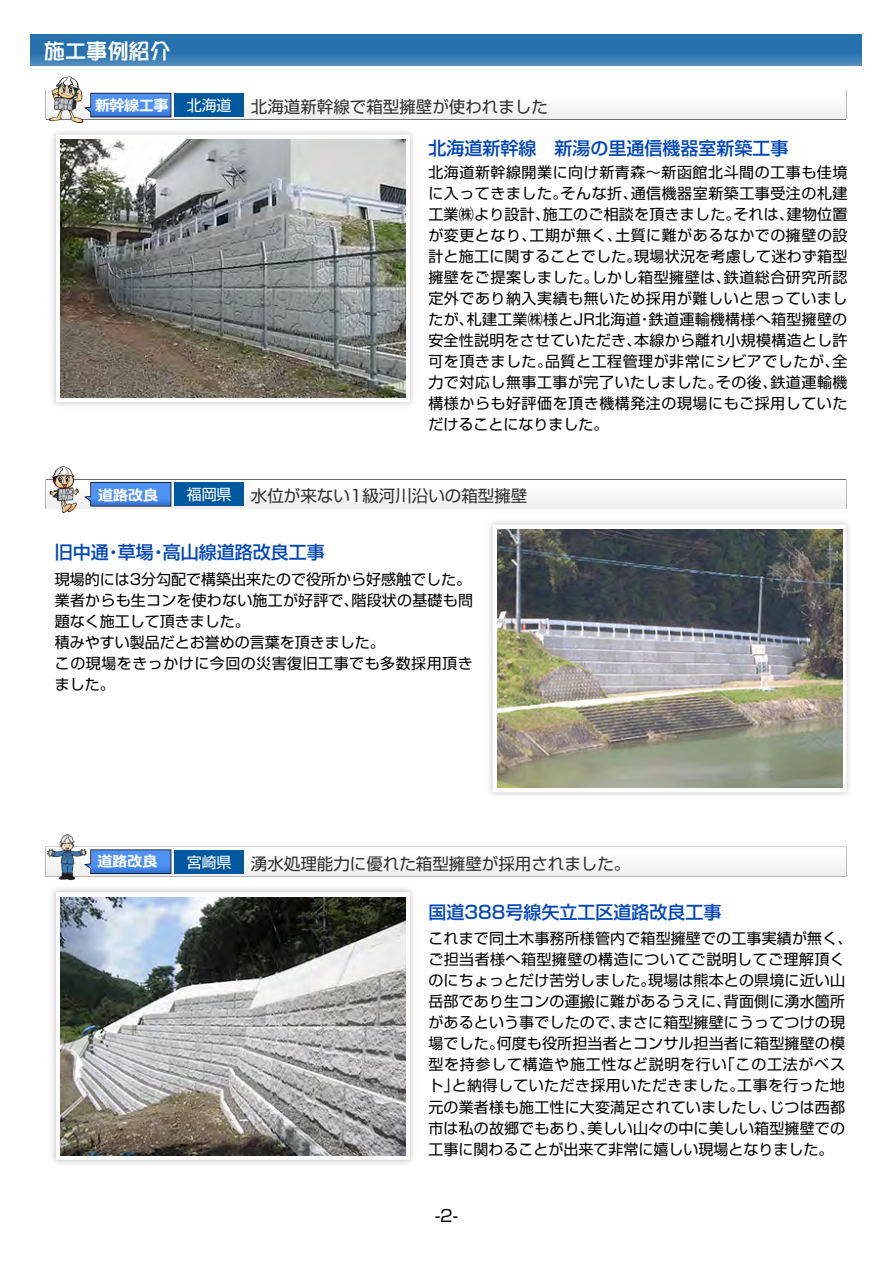
<style>
.page{position:relative;width:893px;height:1263px;background:#fff}
.page>*{position:absolute;margin:0;border:0;box-sizing:border-box;transform-origin:0 0}
.t1{font:21.15px "FA Pop B";color:#fff}
.t2{font:500 18px "Shin Go Pro";color:#0047b8}
.t3{font:16.5px "Shin Go Pro";color:#323232}
.t4{font:16.5px "Shin Go Pro";color:#000}
.t5{font:15px/21px "Shin Go Pro";letter-spacing:.01em;color:#000}
.t6{font:700 15px "Meiryo";color:#fff}
.s1{font-family:"Meiryo";font-weight:700;font-size:15px;color:#fff}
.s2{font-size:15px;color:#fff}
</style>
<div class="page">
<div style="left:489px;top:521px;width:360px;height:275px;background:#ececec"></div>
<div style="left:492px;top:525px;width:354px;height:267px;border:9px solid #fff"></div>
<div style="left:46px;top:479px;width:800px;height:30px;border:2px solid #373737"></div>
<div style="left:46px;top:480px;width:800px;height:28px;background:#f8f8f8"></div>
<svg style="left:84px;top:482px;width:88px;height:25px;background:#528bde"></svg>
<div style="left:175px;top:483px;width:69px;height:23px;background:#00589f"></div>
<img style="left:49px;top:466px;width:30px;height:46px">
<svg style="left:31px;top:34px;width:831px;height:31px;background:#2f76b0"></svg>
<div style="left:46px;top:91px;width:800px;height:28px;background:#f8f8f8"></div>
<img style="left:49px;top:76px;width:35px;height:47px">
<svg style="left:82px;top:92px;width:90px;height:26px;background:#5c91df"></svg>
<div style="left:175px;top:94px;width:69px;height:23px;background:#00589f"></div>
<div style="left:46px;top:847px;width:800px;height:28px;background:#f9f9f9"></div>
<svg style="left:88px;top:849px;width:84px;height:26px;background:#518ade"></svg>
<div style="left:175px;top:850px;width:69px;height:23px;background:#00589f"></div>
<img style="left:45px;top:834px;width:43px;height:47px">
<img style="left:61px;top:139px;width:345px;height:258px">
<img style="left:497px;top:529px;width:345px;height:259px">
<img style="left:61px;top:897px;width:345px;height:258px">
<h1 class="t1" style="left:44px;top:40px;width:129px">施工事例紹介</h1>
<p class="t3" style="left:95px;top:93px;width:454px"><span class="s1">新幹線工事</span> <span class="s2">北海道</span> 北海道新幹線で箱型擁壁が使われました</p>
<p class="t2" style="left:428px;top:133px;width:362px">北海道新幹線　新湯の里通信機器室新築工事</p>
<p class="t5" style="left:428px;top:160px;width:421px;text-align:justify">北海道新幹線開業に向け新青森～新函館北斗間の工事も佳境に入ってきました。そんな折、通信機器室新築工事受注の札建工業㈱より設計、施工のご相談を頂きました。それは、建物位置が変更となり、工期が無く、土質に難があるなかでの擁壁の設計と施工に関することでした。現場状況を考慮して迷わず箱型擁壁をご提案しました。しかし箱型擁壁は、鉄道総合研究所認定外であり納入実績も無いため採用が難しいと思っていましたが、札建工業㈱様とJR北海道・鉄道運輸機構様へ箱型擁壁の安全性説明をさせていただき、本線から離れ小規模構造とし許可を頂きました。品質と工程管理が非常にシビアでしたが、全力で対応し無事工事が完了いたしました。その後、鉄道運輸機構様からも好評価を頂き機構発注の現場にもご採用していただけることになりました。</p>
<p class="t6" style="left:98px;top:484px;width:61px">道路改良</p>
<p class="t3" style="left:187px;top:482px;width:342px"><span class="s2">福岡県</span> 水位が来ない1級河川沿いの箱型擁壁</p>
<p class="t2" style="left:55px;top:537px;width:271px">旧中通・草場・高山線道路改良工事</p>
<p class="t5" style="left:55px;top:567px;width:420px">現場的には3分勾配で構築出来たので役所から好感触でした。業者からも生コンを使わない施工が好評で、階段状の基礎も問題なく施工して頂きました。<br>積みやすい製品だとお誉めの言葉を頂きました。<br>この現場をきっかけに今回の災害復旧工事でも多数採用頂きました。</p>
<p class="t6" style="left:98px;top:851px;width:61px">道路改良</p>
<p class="t3" style="left:187px;top:850px;width:445px"><span class="s2">宮崎県</span> 湧水処理能力に優れた箱型擁壁が採用されました。</p>
<p class="t2" style="left:428px;top:897px;width:294px">国道388号線矢立工区道路改良工事</p>
<p class="t5" style="left:428px;top:926px;width:426px">これまで同土木事務所様管内で箱型擁壁での工事実績が無く、ご担当者様へ箱型擁壁の構造についてご説明してご理解頂くのにちょっとだけ苦労しました。現場は熊本との県境に近い山岳部であり生コンの運搬に難があるうえに、背面側に湧水箇所があるという事でしたので、まさに箱型擁壁にうってつけの現場でした。何度も役所担当者とコンサル担当者に箱型擁壁の模型を持参して構造や施工性など説明を行い「この工法がベスト」と納得していただき採用いただきました。工事を行った地元の業者様も施工性に大変満足されていましたし、じつは西都市は私の故郷でもあり、美しい山々の中に美しい箱型擁壁での工事に関わることが出来て非常に嬉しい現場となりました。</p>
<p class="t4" style="left:435px;top:1202px;width:24px">-2-</p>
</div>
